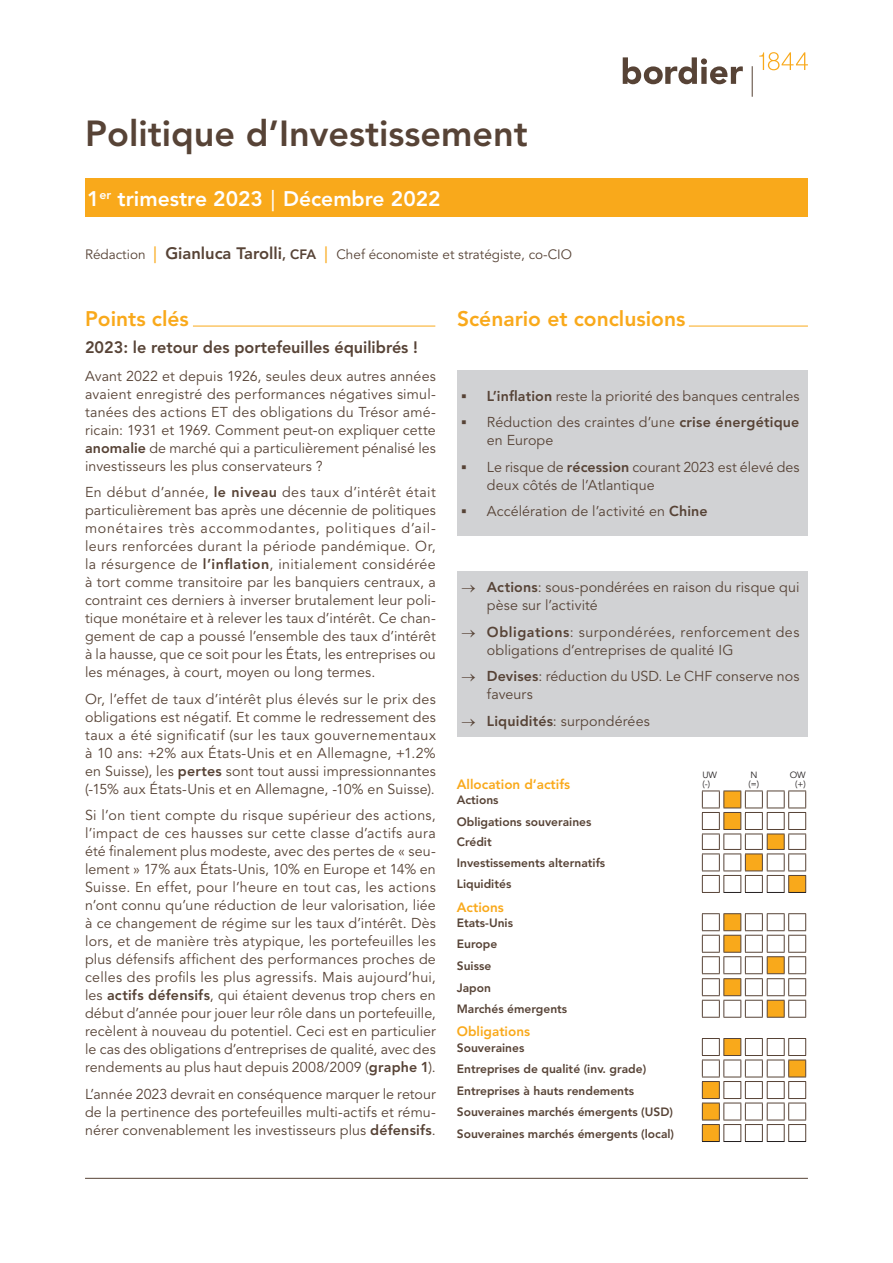
<style>
.page{position:relative;width:893px;height:1263px;background:#fff}
.page>*{position:absolute;margin:0;border:0;box-sizing:border-box;transform-origin:0 0}
.t1{font:800 36px "Avenir LT Std";color:#574336}
.t2{font:800 21px "Avenir LT Std";color:#f9a91b}
.t3{font:800 21px "Avenir LT Std";color:#fff}
.Sous-titre_brun{font:800 16.5px "Avenir LT Std";color:#574336}
.FR_-_Texte_normal{font:14.25px/18px "Avenir LT Std";letter-spacing:.01em;color:#574336}
.t4{font:13.5px "Avenir LT Std";color:#574336}
.t5{font:800 13.5px "Avenir LT Std";color:#f9a91b}
.t6{font:800 12px/21.1px "Avenir LT Std";color:#574336}
.t7{font:9px/9px "Avenir LT Std";color:#231f20}
.s1{font-family:"Segoe UI";font-weight:400}
.s2{font-family:"Segoe UI";font-size:16.5px;color:#f9a91b}
.s3{font-weight:800;font-size:16.5px}
.s4{font-weight:800}
.s5{font-family:"Garamond"}
</style>
<div class="page">
<svg style="left:759px;top:52px;width:49px;height:18px"></svg>
<svg style="left:623px;top:57px;width:130px;height:40px"></svg>
<div style="left:85px;top:179px;width:723px;height:38px;background:#f9a91b"></div>
<hr style="left:689px;top:326px;width:119px;height:1px;background:#f9a91b">
<hr style="left:193px;top:326px;width:242px;height:1px;background:#f9a91b">
<svg style="left:702px;top:790px;width:104px;height:352px"></svg>
<hr style="left:85px;top:1178px;width:723px;height:1px;background:#574336">
<div style="left:457px;top:370px;width:351px;height:166px;background:#d1d2d4"></div>
<div style="left:457px;top:571px;width:351px;height:165px;background:#d1d2d4"></div>
<h1 class="t1" style="left:85px;top:112px;width:444px">Politique d’Investissement</h1>
<h2 class="t3" style="left:87px;top:186px;width:355px">1<sup>er</sup> trimestre 2023 <span class="s1">|</span> Décembre 2022</h2>
<p class="t4" style="left:85px;top:247px;width:488px">Rédaction <span class="s2">|</span> <span class="s3">Gianluca Tarolli</span><span class="s4">, CFA</span> <span class="s2">|</span> Chef économiste et stratégiste, co-CIO</p>
<h2 class="t2" style="left:85px;top:307px;width:105px">Points clés</h2>
<p class="Sous-titre_brun" style="left:85px;top:337px;width:334px">2023: le retour des portefeuilles équilibrés !</p>
<p class="FR_-_Texte_normal" style="left:85px;top:367px;width:352px;text-align:justify">Avant 2022 et depuis 1926, seules deux autres années avaient enregistré des performances négatives simul&shy;tanées des actions ET des obligations du Trésor amé&shy;ricain: 1931 et 1969. Comment peut-on expliquer cette <span class="s4">anomalie</span> de marché qui a particulièrement pénalisé les investisseurs les plus conservateurs ?</p>
<p class="FR_-_Texte_normal" style="left:85px;top:484px;width:352px;text-align:justify">En début d’année, <span class="s4">le niveau</span> des taux d’intérêt était particulièrement bas après une décennie de politiques monétaires très accommodantes, politiques d’ail&shy;leurs renforcées durant la période pandémique. Or, la résurgence de <span class="s4">l’inflation</span>, initialement considérée à tort comme transitoire par les banquiers centraux, a contraint ces derniers à inverser brutalement leur poli&shy;tique monétaire et à relever les taux d’intérêt. Ce chan&shy;gement de cap a poussé l’ensemble des taux d’intérêt à la hausse, que ce soit pour les États, les entreprises ou les ménages, à court, moyen ou long termes.</p>
<p class="FR_-_Texte_normal" style="left:85px;top:690px;width:352px;text-align:justify">Or, l’effet de taux d’intérêt plus élevés sur le prix des obligations est négatif. Et comme le redressement des taux a été significatif (sur les taux gouvernementaux à 10 ans: +2% aux États-Unis et en Allemagne, +1.2% en Suisse), les <span class="s4">pertes</span> sont tout aussi impressionnantes (-15% aux États-Unis et en Allemagne, -10% en Suisse).</p>
<p class="FR_-_Texte_normal" style="left:85px;top:807px;width:352px;text-align:justify">Si l’on tient compte du risque supérieur des actions, l’impact de ces hausses sur cette classe d’actifs aura été finalement plus modeste, avec des pertes de « seu&shy;lement » 17% aux États-Unis, 10% en Europe et 14% en Suisse. En effet, pour l’heure en tout cas, les actions n’ont connu qu’une réduction de leur valorisation, liée à ce changement de régime sur les taux d’intérêt. Dès lors, et de manière très atypique, les portefeuilles les plus défensifs affichent des performances proches de celles des profils les plus agressifs. Mais aujourd’hui, les <span class="s4">actifs défensifs</span>, qui étaient devenus trop chers en début d’année pour jouer leur rôle dans un portefeuille, recèlent à nouveau du potentiel. Ceci est en particulier le cas des obligations d’entreprises de qualité, avec des rendements au plus haut depuis 2008/2009 (<span class="s4">graphe 1</span>).</p>
<p class="FR_-_Texte_normal" style="left:85px;top:1085px;width:352px;text-align:justify">L’année 2023 devrait en conséquence marquer le retour de la pertinence des portefeuilles multi-actifs et rému&shy;nérer convenablement les investisseurs plus <span class="s4">défensifs</span>.</p>
<h2 class="t2" style="left:457px;top:307px;width:230px">Scénario et conclusions</h2>
<p class="FR_-_Texte_normal" style="left:461px;top:387px;width:340px"><span class="s5">▪</span> <span class="s4">L’inflation</span> reste la priorité des banques centrales</p>
<p class="FR_-_Texte_normal" style="left:487px;top:413px;width:314px;text-indent:-26px"><span class="s5">▪</span> Réduction des craintes d’une <span class="s4">crise énergétique </span>en Europe</p>
<p class="FR_-_Texte_normal" style="left:487px;top:458px;width:314px;text-indent:-26px"><span class="s5">▪</span> Le risque de <span class="s4">récession</span> courant 2023 est élevé des deux côtés de l’Atlantique</p>
<p class="FR_-_Texte_normal" style="left:461px;top:502px;width:248px"><span class="s5">▪</span> Accélération de l’activité en <span class="s4">Chine</span></p>
<p class="FR_-_Texte_normal" style="left:487px;top:579px;width:314px;text-indent:-26px">→ <span class="s4">Actions</span>: sous-pondérées en raison du risque qui pèse sur l’activité</p>
<p class="FR_-_Texte_normal" style="left:487px;top:623px;width:314px;text-indent:-26px">→ <span class="s4">Obligations</span>: surpondérées, renforcement des obligations d’entreprises de qualité IG</p>
<p class="FR_-_Texte_normal" style="left:487px;top:668px;width:314px;text-indent:-26px">→ <span class="s4">Devises</span>: réduction du USD. Le CHF conserve nos faveurs</p>
<p class="FR_-_Texte_normal" style="left:461px;top:712px;width:190px">→ <span class="s4">Liquidités</span>: surpondérées</p>
<p class="t5" style="left:457px;top:776px;width:115px">Allocation d’actifs</p>
<p class="t7" style="left:702px;top:770px;width:16px">UW (-)</p>
<p class="t7" style="left:748px;top:770px;width:12px">N (=)</p>
<p class="t7" style="left:790px;top:770px;width:18px;text-align:center">OW (+)</p>
<p class="t6" style="left:457px;top:789px;width:150px">Actions<br>Obligations souveraines<br>Crédit<br>Investissements alternatifs<br>Liquidités</p>
<p class="t5" style="left:457px;top:899px;width:48px">Actions</p>
<p class="t6" style="left:457px;top:912px;width:112px;line-height:21.6px">Etats-Unis<br>Europe<br>Suisse<br>Japon<br>Marchés émergents</p>
<p class="t5" style="left:457px;top:1024px;width:75px">Obligations</p>
<p class="t6" style="left:457px;top:1037px;width:219px">Souveraines<br>Entreprises de qualité (inv. grade)<br>Entreprises à hauts rendements<br>Souveraines marchés émergents (USD)<br>Souveraines marchés émergents (local)</p>
</div>
